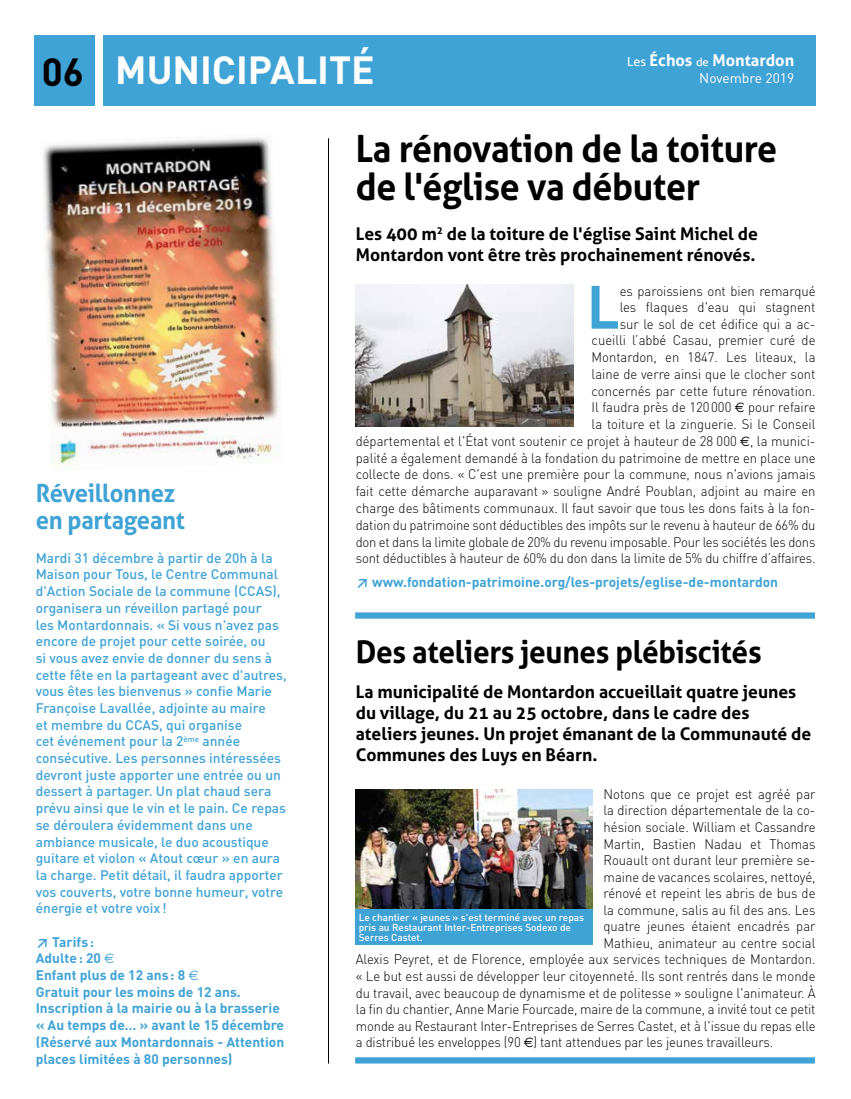
<style>
.page{position:relative;width:851px;height:1099px;background:#fff}
.page>*{position:absolute;margin:0;border:0;box-sizing:border-box;transform-origin:0 0}
.t1{font:700 60.12px "DIN";color:#40a3d5;scale:.95 1}
.t2{font:700 38.75px "DIN";color:#fff}
.t3{font:700 37.5px/37.5px "Aller";letter-spacing:-.01em;color:#000;scale:.95 1}
.t4{font:700 31.25px "Aller";letter-spacing:-.01em;color:#000;scale:.95 1}
.t5{font:700 25px/27.6px "Aller";letter-spacing:-.01em;color:#40a3d5;scale:.95 1}
.t6{font:700 17.5px/21px "Aller";color:#000}
.t7{font:700 16.25px "Aller";color:#fff}
.t8{font:300 13.75px/16.8px "DIN";color:#000;text-align:right;scale:.95 1}
.t9{font:500 13.75px/16.6px "DIN";color:#40a3d5}
.t10{font:700 13.75px/16.6px "DIN";color:#40a3d5}
.t11{font:13.75px "DIN";color:#fff}
.t12{font:500 10px/10px "DIN";color:#fff}
.s1{color:#000}
.s2{font-weight:400;font-size:12.5px}
.s3{font-weight:400;font-size:11.25px}
.s4{font-size:13.12px}
.s5{font-family:"Euro Sans";font-weight:400}
</style>
<div class="page">
<div style="left:103px;top:35px;width:712px;height:71px;background:#40a3d5"></div>
<div style="left:35px;top:35px;width:60px;height:71px;background:#40a3d5"></div>
<img style="left:43px;top:138px;width:236px;height:332px">
<hr style="left:328px;top:138px;width:1px;height:925px;background:#000">
<img style="left:356px;top:789px;width:236px;height:119px">
<img style="left:356px;top:284px;width:217px;height:142px">
<div style="left:355px;top:908px;width:237px;height:36px;background:#40a3d5"></div>
<div style="left:355px;top:612px;width:459px;height:6px;background:#40a3d5"></div>
<div style="left:355px;top:1057px;width:459px;height:6px;background:#40a3d5"></div>
<h2 class="t2" style="left:42px;top:44px;width:334px"><span class="s1">06</span> MUNICIPALITÉ</h2>
<p class="t7" style="left:627px;top:50px;width:168px"><span class="s2">Les</span> Échos <span class="s3">de</span> Montardon</p>
<p class="t11" style="left:699px;top:69px;width:96px">Novembre 2019</p>
<h3 class="t3" style="left:356px;top:130px;width:445px">La rénovation de la toiture de l'église va débuter</h3>
<h3 class="t5" style="left:36px;top:479px;width:158px">Réveillonnez en partageant</h3>
<p class="t9" style="left:36px;top:549px;width:252px">Mardi 31 décembre à partir de 20h à la Maison pour Tous, le Centre Communal d'Action Sociale de la commune (CCAS), organisera un réveillon partagé pour<br>les Montardonnais. « Si vous n'avez pas encore de projet pour cette soirée, ou<br>si vous avez envie de donner du sens à cette fête en la partageant avec d'autres, vous êtes les bienvenus » confie Marie Françoise Lavallée, adjointe au maire<br>et membre du CCAS, qui organise<br>cet événement pour la 2<sup>ème</sup> année consécutive. Les personnes intéressées devront juste apporter une entrée ou un dessert à partager. Un plat chaud sera prévu ainsi que le vin et le pain. Ce repas se déroulera évidemment dans une ambiance musicale, le duo acoustique guitare et violon « Atout cœur » en aura la charge. Petit détail, il faudra apporter vos couverts, votre bonne humeur, votre énergie et votre voix!</p>
<p class="t10" style="left:36px;top:932px;width:250px"><span class="s4">≥</span> Tarifs:<br>Adulte: 20 <span class="s5">€<br></span>Enfant plus de 12 ans: 8 <span class="s5">€<br></span>Gratuit pour les moins de 12 ans.<br>Inscription à la mairie ou à la brasserie « Au temps de… » avant le 15 décembre (Réservé aux Montardonnais - Attention places limitées à 80 personnes)</p>
<p class="t6" style="left:356px;top:223px;width:403px">Les 400 m<sup>2</sup> de la toiture de l'église Saint Michel de<br>Montardon vont être très prochainement rénovés.</p>
<p class="t8" style="left:356px;top:282px;width:485px">es paroissiens ont bien remarqué<br>les flaques d'eau qui stagnent<br>sur le sol de cet édifice qui a ac-<br>cueilli l’abbé Casau, premier curé de<br>Montardon, en 1847. Les liteaux, la<br>laine de verre ainsi que le clocher sont<br>concernés par cette future rénovation.<br>Il faudra près de 120000 <span class="s5">€</span> pour refaire<br>la toiture et la zinguerie. Si le Conseil<br>départemental et l'État vont soutenir ce projet à hauteur de 28 000 <span class="s5">€</span>, la munici&shy;palité a également demandé à la fondation du patrimoine de mettre en place une collecte de dons. « C'est une première pour la commune, nous n'avions jamais fait cette démarche auparavant » souligne André Poublan, adjoint au maire en charge des bâtiments communaux. Il faut savoir que tous les dons faits à la fon&shy;dation du patrimoine sont déductibles des impôts sur le revenu à hauteur de 66% du don et dans la limite globale de 20% du revenu imposable. Pour les sociétés les dons sont déductibles à hauteur de 60% du don dans la limite de 5% du chiffre d’affaires.</p>
<p class="t10" style="left:356px;top:573px;width:424px"><span class="s4">≥</span> www.fondation-patrimoine.org/les-projets/eglise-de-montardon</p>
<h1 class="t1" style="left:586px;top:267px;width:36px">L</h1>
<h3 class="t4" style="left:356px;top:632px;width:428px">Des ateliers jeunes plébiscités</h3>
<p class="t6" style="left:356px;top:681px;width:457px">La municipalité de Montardon accueillait quatre jeunes du village, du 21 au 25 octobre, dans le cadre des ateliers jeunes. Un projet émanant de la Communauté de Communes des Luys en Béarn.</p>
<p class="t8" style="left:603px;top:785px;width:225px">Notons que ce projet est agréé par</p>
<p class="t8" style="left:603px;top:802px;width:225px">la direction départementale de la co-</p>
<p class="t8" style="left:603px;top:818px;width:225px">hésion sociale. William et Cassandre</p>
<p class="t8" style="left:603px;top:835px;width:225px">Martin, Bastien Nadau et Thomas</p>
<p class="t8" style="left:603px;top:851px;width:225px">Rouault ont durant leur première se-</p>
<p class="t8" style="left:603px;top:868px;width:225px">maine de vacances scolaires, nettoyé,</p>
<p class="t8" style="left:603px;top:884px;width:225px">rénové et repeint les abris de bus de</p>
<p class="t8" style="left:603px;top:901px;width:225px">la commune, salis au fil des ans. Les</p>
<p class="t8" style="left:603px;top:917px;width:225px">quatre jeunes étaient encadrés par</p>
<p class="t8" style="left:603px;top:934px;width:225px">Mathieu, animateur au centre social</p>
<p class="t8" style="left:356px;top:950px;width:485px">Alexis Peyret, et de Florence, employée aux services techniques de Montardon.</p>
<p class="t8" style="left:356px;top:967px;width:485px">« Le but est aussi de développer leur citoyenneté. Ils sont rentrés dans le monde</p>
<p class="t8" style="left:356px;top:984px;width:485px">du travail, avec beaucoup de dynamisme et de politesse » souligne l'animateur. À</p>
<p class="t8" style="left:356px;top:1000px;width:485px">la fin du chantier, Anne Marie Fourcade, maire de la commune, a invité tout ce petit</p>
<p class="t8" style="left:356px;top:1017px;width:485px">monde au Restaurant Inter-Entreprises de Serres Castet, et à l'issue du repas elle</p>
<p class="t8" style="left:356px;top:1033px;width:441px">a distribué les enveloppes (90 <span class="s5">€</span>) tant attendues par les jeunes travailleurs.</p>
<p class="t12" style="left:358px;top:911px;width:227px">Le chantier « jeunes » s'est terminé avec un repas pris au Restaurant Inter-Entreprises Sodexo de<br>Serres Castet.</p>
</div>
